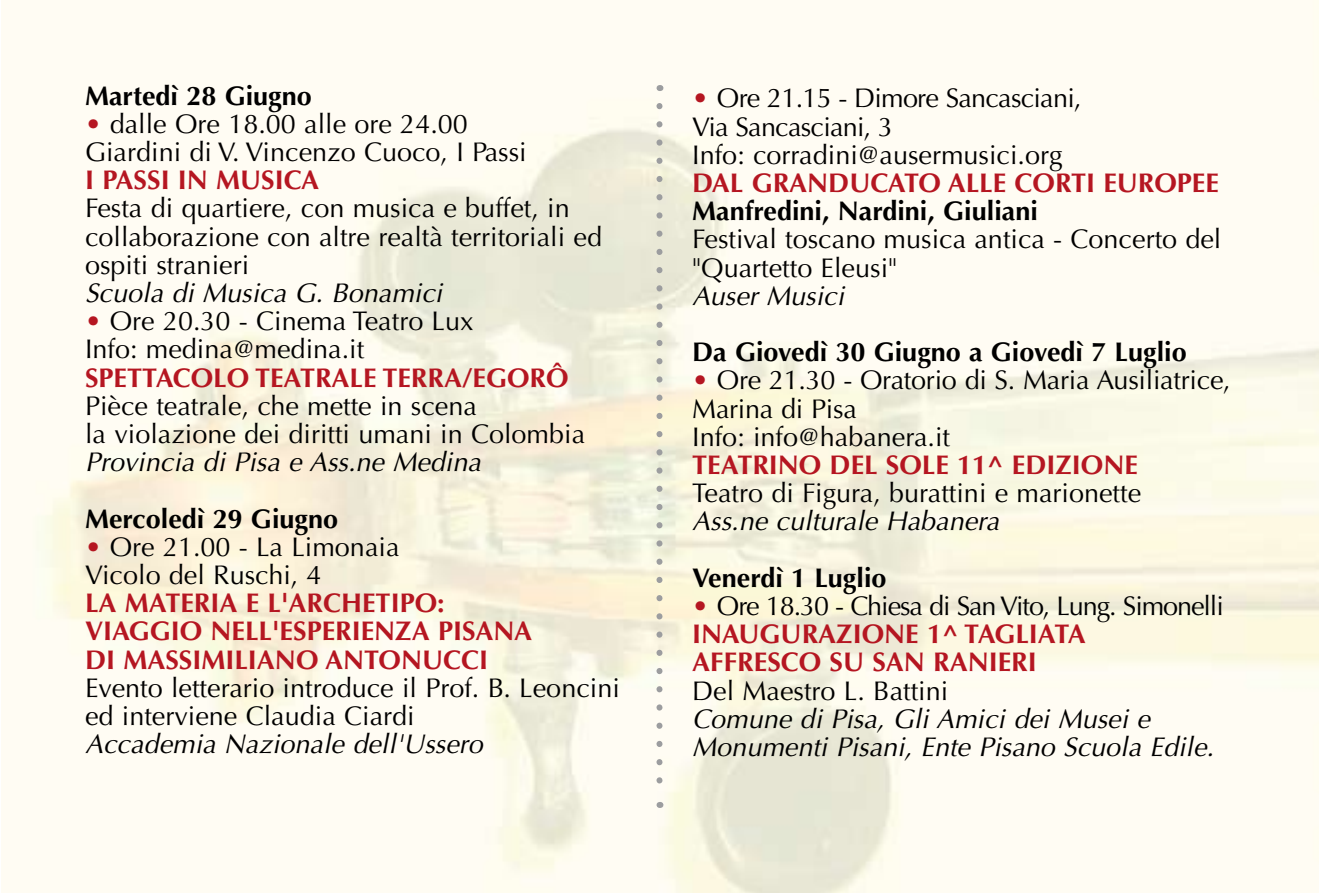
<style>
.page{position:relative;width:1319px;height:893px;background:#fff}
.page>*{position:absolute;margin:0;border:0;box-sizing:border-box;transform-origin:0 0}
.t1{font:27px/28.2px "Optima";color:#000}
.t2{font:700 27px/28.2px "Optima";color:#b51621}
.t3{font:italic 27px/28.2px "Optima";color:#000}
.t4{font:700 27px "Optima";color:#000}
.t5{font:27px/28.2px "Optima";letter-spacing:-.03em;color:#000}
.s1{font-weight:700;color:#b51621}
.s2{font-weight:400;color:#000}
</style>
<div class="page">
<svg style="left:656px;top:106px;width:6px;height:690px"></svg>
<p class="t4" style="left:85px;top:80px;width:228px">Martedì 28 Giugno</p>
<p class="t1" style="left:85px;top:110px;width:443px"><span class="s1">•</span> dalle Ore 18.00 alle ore 24.00<br>Giardini di V. Vincenzo Cuoco, I Passi</p>
<p class="t2" style="left:85px;top:166px;width:235px">I PASSI IN MUSICA</p>
<p class="t1" style="left:85px;top:195px;width:518px">Festa di quartiere, con musica e buffet, in collaborazione con altre realtà territoriali ed ospiti stranieri</p>
<p class="t3" style="left:85px;top:279px;width:359px">Scuola di Musica G. Bonamici</p>
<p class="t1" style="left:85px;top:307px;width:390px"><span class="s1">•</span> Ore 20.30 - Cinema Teatro Lux<br>Info: medina@medina.it</p>
<p class="t2" style="left:85px;top:364px;width:485px">SPETTACOLO TEATRALE TERRA/EGORÔ</p>
<p class="t1" style="left:85px;top:392px;width:501px">Pièce teatrale, che mette in scena<br>la violazione dei diritti umani in Colombia</p>
<p class="t3" style="left:85px;top:448px;width:397px">Provincia di Pisa e Ass.ne Medina</p>
<p class="t4" style="left:85px;top:503px;width:254px">Mercoledì 29 Giugno</p>
<p class="t1" style="left:85px;top:533px;width:316px"><span class="s1">•</span> Ore 21.00 - La Limonaia<br>Vicolo del Ruschi, 4</p>
<p class="t2" style="left:85px;top:589px;width:448px">LA MATERIA E L'ARCHETIPO:<br>VIAGGIO NELL'ESPERIENZA PISANA<br>DI MASSIMILIANO ANTONUCCI</p>
<p class="t1" style="left:85px;top:674px;width:536px">Evento letterario introduce il Prof. B. Leoncini ed interviene Claudia Ciardi</p>
<p class="t3" style="left:85px;top:730px;width:399px">Accademia Nazionale dell'Ussero</p>
<p class="t5" style="left:692px;top:85px;width:391px"><span class="s1">•</span> Ore 21.15 - Dimore Sancasciani,<br>Via Sancasciani, 3<br>Info: corradini@ausermusici.org</p>
<p class="t2" style="left:692px;top:169px;width:528px">DAL GRANDUCATO ALLE CORTI EUROPEE</p>
<p class="t4" style="left:692px;top:195px;width:347px">Manfredini, Nardini, Giuliani</p>
<p class="t1" style="left:692px;top:226px;width:530px">Festival toscano musica antica - Concerto del "Quartetto Eleusi"</p>
<p class="t3" style="left:692px;top:282px;width:153px">Auser Musici</p>
<p class="t4" style="left:692px;top:336px;width:496px">Da Giovedì 30 Giugno a Giovedì 7 Luglio</p>
<p class="t1" style="left:692px;top:367px;width:540px"><span class="s1">•</span> Ore 21.30 - Oratorio di S. Maria Ausiliatrice,<br>Marina di Pisa<br>Info: info@habanera.it</p>
<p class="t2" style="left:692px;top:451px;width:447px">TEATRINO DEL SOLE 11^ EDIZIONE</p>
<p class="t1" style="left:692px;top:479px;width:450px">Teatro di Figura, burattini e marionette</p>
<p class="t3" style="left:692px;top:507px;width:308px">Ass.ne culturale Habanera</p>
<p class="t4" style="left:692px;top:562px;width:196px">Venerdì 1 Luglio</p>
<p class="t2" style="left:692px;top:592px;width:533px">• <span class="s2">Ore 18.30 - Chiesa di San Vito, Lung. Simonelli<br></span>INAUGURAZIONE 1^ TAGLIATA<br>AFFRESCO SU SAN RANIERI</p>
<p class="t1" style="left:692px;top:677px;width:257px">Del Maestro L. Battini</p>
<p class="t3" style="left:692px;top:705px;width:523px">Comune di Pisa, Gli Amici dei Musei e<br>Monumenti Pisani, Ente Pisano Scuola Edile.</p>
</div>
